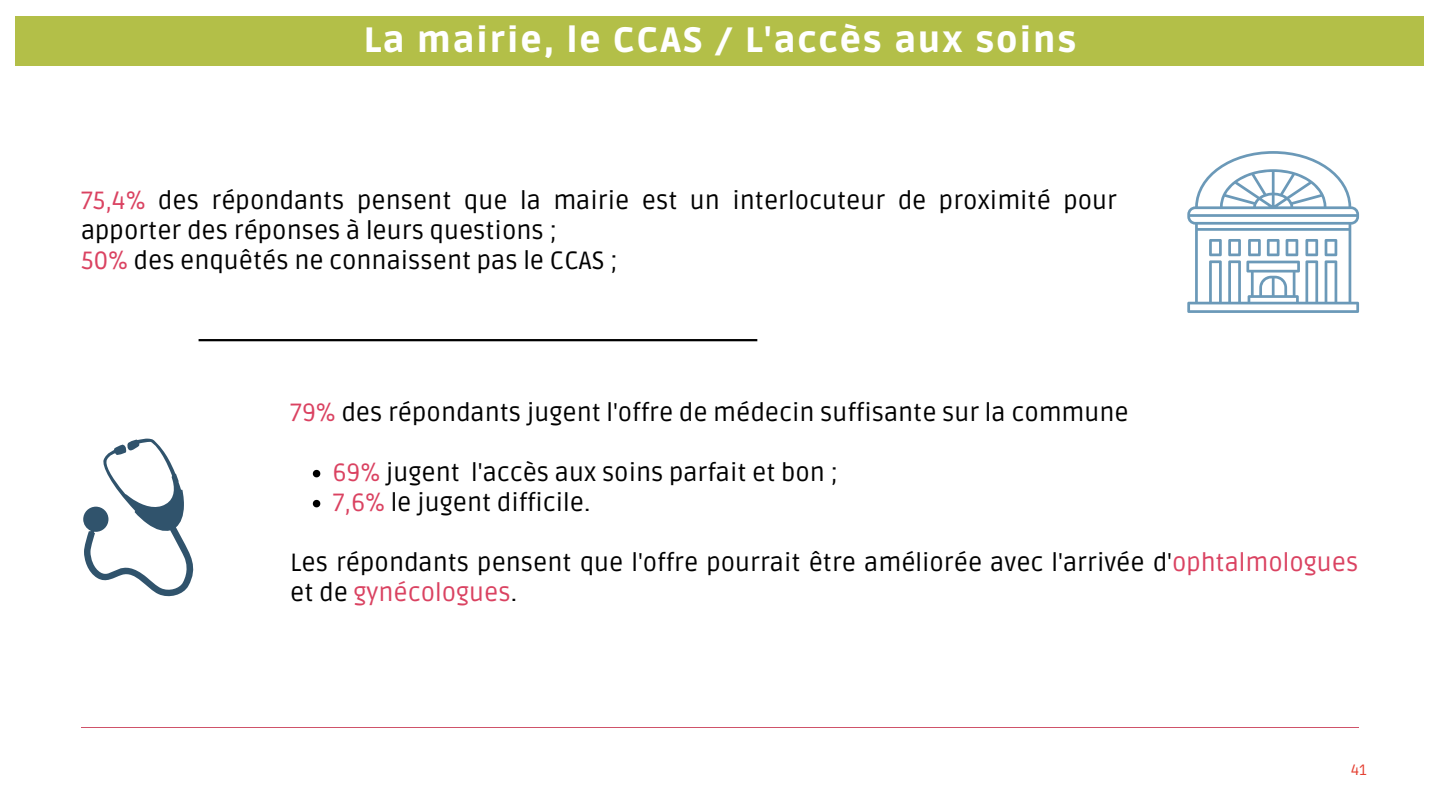
<style>
.page{position:relative;width:1440px;height:810px;background:#fff}
.page>*{position:absolute;margin:0;border:0;box-sizing:border-box;transform-origin:0 0}
.t1{font:900 35px "Ruda";letter-spacing:.06em;color:#fff}
.t2{font:25px/30px "Ruda";color:#000}
.t3{font:15px "Ruda";color:#e44032}
.s1{color:#da4261}
</style>
<div class="page">
<hr style="left:81px;top:727px;width:1278px;height:1px;background:#cf5269">
<div style="left:16px;top:16px;width:1408px;height:49px;background:#b3bf48"></div>
<svg style="left:1187px;top:151px;width:172px;height:162px"></svg>
<hr style="left:199px;top:339px;width:558px;height:2px;background:#000">
<svg style="left:83px;top:438px;width:111px;height:159px"></svg>
<svg style="left:313px;top:470px;width:7px;height:7px"></svg>
<svg style="left:313px;top:500px;width:7px;height:7px"></svg>
<p class="t1" style="left:364px;top:20px;width:714px">La mairie, le CCAS / L'accès aux soins</p>
<p class="t2" style="left:81px;top:187px;width:1038px"><span class="s1">75,4%</span> des répondants pensent que la mairie est un interlocuteur de proximité pour apporter des réponses à leurs questions ;</p>
<p class="t2" style="left:81px;top:247px;width:538px"><span class="s1">50%</span> des enquêtés ne connaissent pas le CCAS ;</p>
<p class="t2" style="left:290px;top:398px;width:840px"><span class="s1">79%</span> des répondants jugent l'offre de médecin suffisante sur la commune</p>
<p class="t2" style="left:333px;top:458px;width:507px"><span class="s1">69%</span> jugent l'accès aux soins parfait et bon ;</p>
<p class="t2" style="left:333px;top:488px;width:259px"><span class="s1">7,6%</span> le jugent difficile.</p>
<p class="t2" style="left:290px;top:548px;width:1069px">Les répondants pensent que l'offre pourrait être améliorée avec l'arrivée d'<span class="s1">ophtalmologues </span>et de <span class="s1">gynécologues</span>.</p>
<p class="t3" style="left:1351px;top:761px;width:17px">41</p>
</div>
